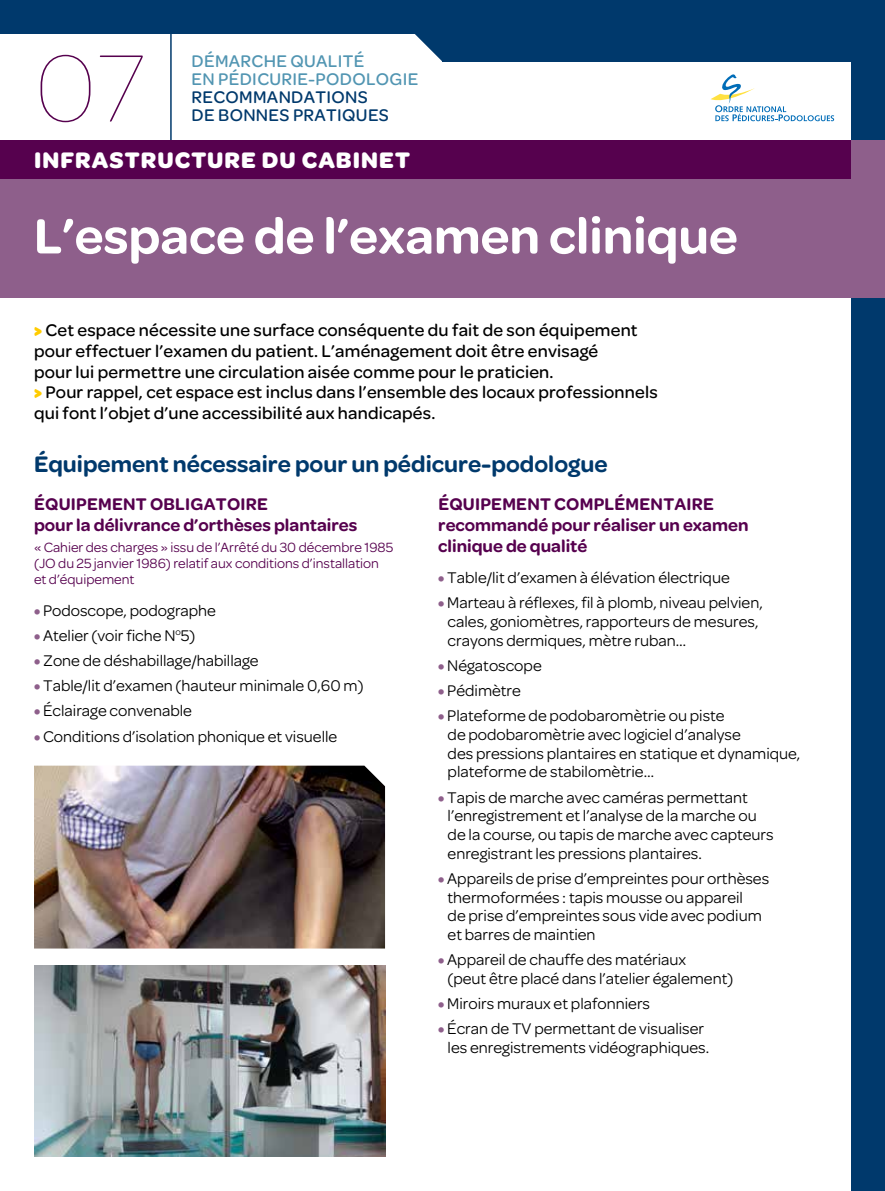
<style>
.page{position:relative;width:885px;height:1191px;background:#fff}
.page>*{position:absolute;margin:0;border:0;box-sizing:border-box;transform-origin:0 0}
.t1{font:100 102px "Omnes";color:#56014e}
.t2{font:600 52.5px "Omnes";color:#fff}
.t3{font:600 24px "Omnes";color:#00396c}
.t4{font:700 24px "Omnes";letter-spacing:.045em;color:#fff}
.t5{font:500 18px/20.7px "Omnes";letter-spacing:.01em;color:#000}
.t6{font:600 18px/20.7px "Omnes";color:#56014e}
.t7{font:500 18px/18px "Omnes";letter-spacing:.02em;color:#5195b2}
.t8{font:500 18px/18px "Omnes";letter-spacing:.02em;color:#00396c}
.t9{font:16.5px/18.8px "Omnes";color:#000}
.t10{font:14.25px/16.4px "Omnes";color:#56014e}
.s1{font-weight:900;color:#fc0}
.s2{font-weight:900;color:#8e5f8b}
</style>
<div class="page">
<div style="left:0;top:0;width:884px;height:1191px;background:#00396c"></div>
<div style="left:0;top:34px;width:850px;height:1157px;background:#fff"></div>
<svg style="left:415px;top:34px;width:27px;height:27px"></svg>
<div style="left:442px;top:4px;width:442px;height:58px;background:#00396c"></div>
<div style="left:0;top:141px;width:884px;height:157px;background:#8e5f8b"></div>
<hr style="left:170px;top:0;width:2px;height:140px;background:#00396c">
<svg style="left:710px;top:74px;width:124px;height:47px"></svg>
<div style="left:0;top:140px;width:850px;height:39px;background:#56014e"></div>
<img style="left:34px;top:765px;width:351px;height:183px">
<img style="left:34px;top:965px;width:351px;height:192px">
<h1 class="t1" style="left:34px;top:34px;width:113px">07</h1>
<p class="t7" style="left:191px;top:52px;width:228px">démarche Qualité<br>en pédicurie-podologie</p>
<p class="t8" style="left:191px;top:88px;width:199px">recommandations de bonnes pratiques</p>
<h3 class="t4" style="left:34px;top:146px;width:377px">INFRASTRUCTURE DU CABINET</h3>
<h2 class="t2" style="left:34px;top:206px;width:705px">L’espace de l’examen clinique</h2>
<p class="t5" style="left:34px;top:320px;width:625px"><span class="s1">&gt;</span> Cet espace nécessite une surface conséquente du fait de son équipement pour effectuer l’examen du patient. L’aménagement doit être envisagé<br>pour lui permettre une circulation aisée comme pour le praticien.<br><span class="s1">&gt;</span> Pour rappel, cet espace est inclus dans l’ensemble des locaux professionnels qui font l’objet d’une accessibilité aux handicapés.</p>
<h3 class="t3" style="left:34px;top:450px;width:575px">Équipement nécessaire pour un pédicure-podologue</h3>
<p class="t6" style="left:34px;top:494px;width:325px">ÉQUIPEMENT OBLIGATOIRE<br>pour la délivrance d’orthèses plantaires</p>
<p class="t10" style="left:34px;top:538px;width:360px">« Cahier des charges » issu de l’Arrêté du 30 décembre 1985 (JO du 25 janvier 1986) relatif aux conditions d’installation et d’équipement</p>
<p class="t9" style="left:34px;top:601px;width:183px"><span class="s2">•</span> Podoscope, podographe</p>
<p class="t9" style="left:34px;top:626px;width:163px"><span class="s2">•</span> Atelier (voir fiche N<sup>o</sup>5)</p>
<p class="t9" style="left:34px;top:651px;width:226px"><span class="s2">•</span> Zone de déshabillage/habillage</p>
<p class="t9" style="left:34px;top:676px;width:331px"><span class="s2">•</span> Table/lit d’examen (hauteur minimale 0,60 m)</p>
<p class="t9" style="left:34px;top:701px;width:159px"><span class="s2">•</span> Éclairage convenable</p>
<p class="t9" style="left:34px;top:726px;width:305px"><span class="s2">•</span> Conditions d’isolation phonique et visuelle</p>
<p class="t6" style="left:438px;top:494px;width:312px">ÉQUIPEMENT COMPLÉMENTAIRE recommandé pour réaliser un examen clinique de qualité</p>
<p class="t9" style="left:438px;top:568px;width:293px"><span class="s2">•</span> Table/lit d’examen à élévation électrique</p>
<p class="t9" style="left:447px;top:593px;width:317px;text-indent:-9px"><span class="s2">•</span> Marteau à réflexes, fil à plomb, niveau pelvien, cales, goniomètres, rapporteurs de mesures, crayons dermiques, mètre ruban…</p>
<p class="t9" style="left:438px;top:656px;width:105px"><span class="s2">•</span> Négatoscope</p>
<p class="t9" style="left:438px;top:681px;width:84px"><span class="s2">•</span> Pédimètre</p>
<p class="t9" style="left:447px;top:706px;width:354px;text-indent:-9px"><span class="s2">•</span> Plateforme de podobaromètrie ou piste<br>de podobaromètrie avec logiciel d’analyse<br>des pressions plantaires en statique et dynamique, plateforme de stabilomètrie…</p>
<p class="t9" style="left:447px;top:787px;width:327px;text-indent:-9px"><span class="s2">•</span> Tapis de marche avec caméras permettant l’enregistrement et l’analyse de la marche ou de la course, ou tapis de marche avec capteurs enregistrant les pressions plantaires.</p>
<p class="t9" style="left:447px;top:869px;width:323px;text-indent:-9px"><span class="s2">•</span> Appareils de prise d’empreintes pour orthèses thermoformées : tapis mousse ou appareil<br>de prise d’empreintes sous vide avec podium et barres de maintien</p>
<p class="t9" style="left:447px;top:950px;width:287px;text-indent:-9px"><span class="s2">•</span> Appareil de chauffe des matériaux<br>(peut être placé dans l’atelier également)</p>
<p class="t9" style="left:438px;top:994px;width:213px"><span class="s2">•</span> Miroirs muraux et plafonniers</p>
<p class="t9" style="left:438px;top:1019px;width:272px;text-align:center"><span class="s2">•</span> Écran de TV permettant de visualiser les enregistrements vidéographiques.</p>
</div>
